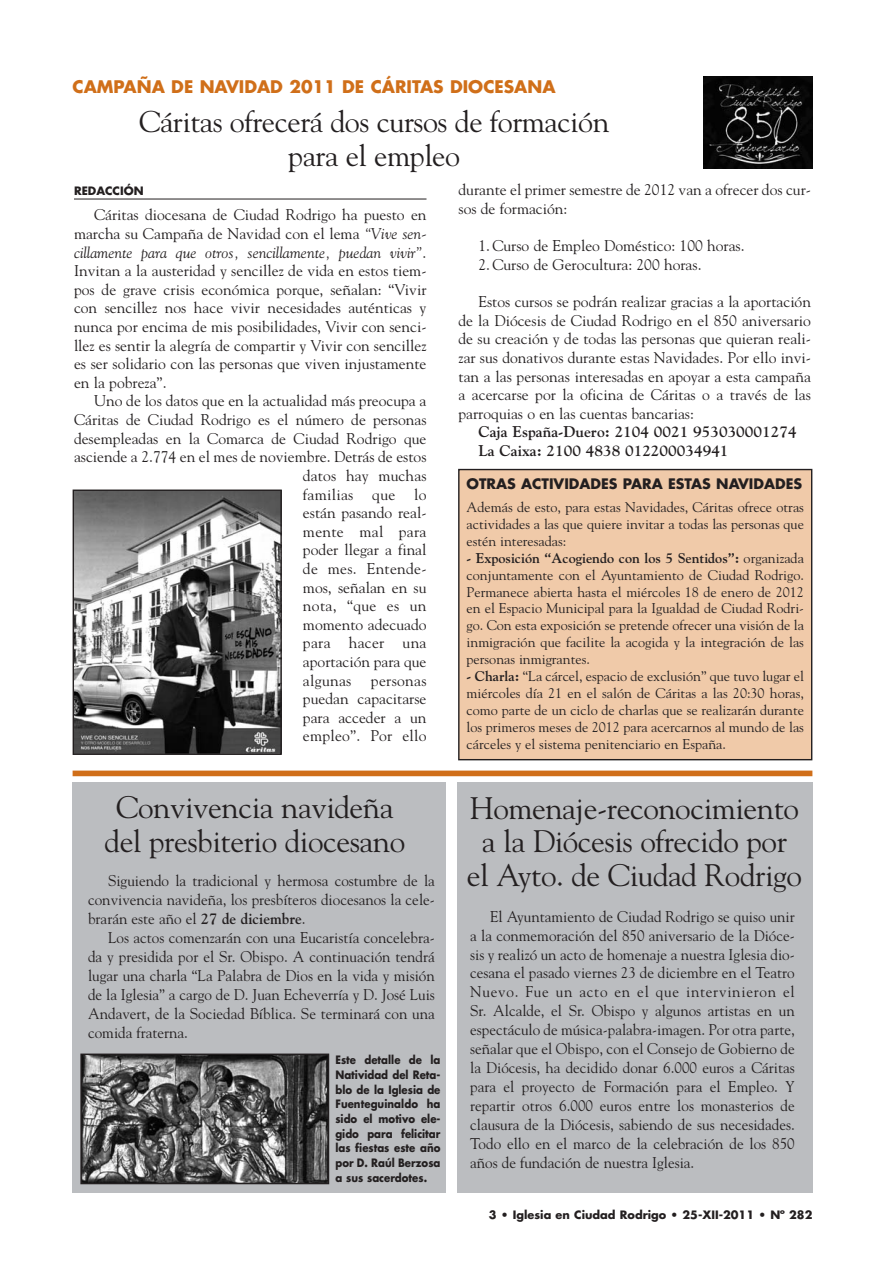
<style>
.page{position:relative;width:893px;height:1263px;background:#fff}
.page>*{position:absolute;margin:0;border:0;box-sizing:border-box;transform-origin:0 0}
.t1{font:31.05px/33.9px "Goudy";letter-spacing:-.015em;color:#231f20;text-align:center}
.t2{font:29.85px/33.9px "Goudy";letter-spacing:-.015em;color:#231f20;text-align:center}
.t3{font:700 16.95px "Futura";color:#d06f19}
.t4{font:15.45px/18.6px "Goudy";color:#231f20;text-align:justify}
.t5{font:15.45px "Goudy";letter-spacing:.02em;color:#231f20}
.t6{font:700 15.45px/18.6px "Goudy";color:#231f20}
.t7{font:14.1px/17px "Goudy";color:#231f20;text-align:justify}
.t8{font:700 14.1px "Futura";color:#231f20}
.t9{font:700 11.25px/14.7px "Futura";color:#231f20;text-align:justify;scale:.9 1}
.t10{font:700 11.25px "Futura";color:#231f20}
.s1{font-style:italic}
.s2{font-weight:700}
</style>
<div class="page">
<hr style="left:74px;top:199px;width:352px;height:1px;background:#231f20">
<img style="left:704px;top:76px;width:108px;height:92px">
<div style="left:73px;top:771px;width:739px;height:5px;background:#d06f19"></div>
<div style="left:73px;top:783px;width:373px;height:410px;background:#bbbdc0"></div>
<div style="left:457px;top:783px;width:355px;height:410px;background:#bbbdc0"></div>
<img style="left:75px;top:492px;width:205px;height:261px">
<div style="left:73px;top:490px;width:209px;height:265px;border:1px solid #231f20"></div>
<img style="left:82px;top:1056px;width:245px;height:126px">
<div style="left:80px;top:1054px;width:249px;height:130px;border:1px solid #231f20"></div>
<div style="left:459px;top:470px;width:352px;height:290px;background:#f0caa9"></div>
<div style="left:458px;top:469px;width:354px;height:291px;border:1px solid #231f20"></div>
<p class="t3" style="left:73px;top:79px;width:484px">CAMPAÑA DE NAVIDAD 2011 DE CÁRITAS DIOCESANA</p>
<h2 class="t2" style="left:139px;top:107px;width:472px">Cáritas ofrecerá dos cursos de formación para el empleo</h2>
<p class="t10" style="left:74px;top:186px;width:71px">REDACCIÓN</p>
<p class="t4" style="left:74px;top:207px;width:354px;text-indent:20px">Cáritas diocesana de Ciudad Rodrigo ha puesto en marcha su Campaña de Navidad con el lema <span class="s1">“Vive sen&shy;cillamente para que otros, sencillamente, puedan vivir”</span>.<br>Invitan a la austeridad y sencillez de vida en estos tiem&shy;pos de grave crisis económica porque, señalan: “Vivir con sencillez nos hace vivir necesidades auténticas y nunca por encima de mis posibilidades, Vivir con senci&shy;llez es sentir la alegría de compartir y Vivir con sencillez es ser solidario con las personas que viven injustamente en la pobreza”.</p>
<p class="t4" style="left:94px;top:393px;width:334px">Uno de los datos que en la actualidad más preocupa a</p>
<p class="t4" style="left:74px;top:412px;width:354px">Cáritas de Ciudad Rodrigo es el número de personas</p>
<p class="t4" style="left:74px;top:430px;width:354px">desempleadas en la Comarca de Ciudad Rodrigo que</p>
<p class="t4" style="left:74px;top:449px;width:354px">asciende a 2.774 en el mes de noviembre. Detrás de estos</p>
<p class="t4" style="left:303px;top:467px;width:125px">datos hay muchas</p>
<p class="t5" style="left:303px;top:488px;width:125px">familias que lo</p>
<p class="t4" style="left:303px;top:505px;width:125px">están pasando real-</p>
<p class="t5" style="left:303px;top:525px;width:125px">mente mal para</p>
<p class="t4" style="left:303px;top:542px;width:125px">poder llegar a final</p>
<p class="t5" style="left:303px;top:562px;width:125px">de mes. Entende-</p>
<p class="t4" style="left:303px;top:579px;width:125px">mos, señalan en su</p>
<p class="t5" style="left:303px;top:600px;width:125px">nota, “que es un</p>
<p class="t4" style="left:303px;top:616px;width:125px">momento adecuado</p>
<p class="t5" style="left:303px;top:637px;width:125px">para hacer una</p>
<p class="t4" style="left:303px;top:654px;width:125px">aportación para que</p>
<p class="t5" style="left:303px;top:674px;width:50px">algunas</p>
<p class="t4" style="left:303px;top:672px;width:125px;text-indent:68px">personas puedan capacitarse para acceder a un empleo”. Por ello</p>
<h1 class="t1" style="left:105px;top:793px;width:302px">Convivencia navideña del presbiterio diocesano</h1>
<p class="t4" style="left:88px;top:872px;width:348px;line-height:19px;text-indent:20px">Siguiendo la tradicional y hermosa costumbre de la convivencia navideña, los presbíteros diocesanos la cele&shy;brarán este año el <span class="s2">27 de diciembre</span>.</p>
<p class="t4" style="left:88px;top:929px;width:348px;line-height:19px;text-indent:20px">Los actos comenzarán con una Eucaristía concelebra&shy;da y presidida por el Sr. Obispo. A continuación tendrá lugar una charla “La Palabra de Dios en la vida y misión de la Iglesia” a cargo de D. Juan Echeverría y D. José Luis Andavert, de la Sociedad Bíblica. Se terminará con una comida fraterna.</p>
<p class="t9" style="left:335px;top:1054px;width:118px">Este detalle de la Natividad del Reta&shy;blo de la Iglesia de Fuenteguinaldo ha sido el motivo ele&shy;gido para felicitar las fiestas este año por D. Raúl Berzosa a sus sacerdotes.</p>
<p class="t4" style="left:458px;top:182px;width:354px">durante el primer semestre de 2012 van a ofrecer dos cur&shy;sos de formación:</p>
<p class="t4" style="left:478px;top:238px;width:268px">1. Curso de Empleo Doméstico: 100 horas.</p>
<p class="t4" style="left:478px;top:256px;width:224px">2. Curso de Gerocultura: 200 horas.</p>
<p class="t4" style="left:458px;top:294px;width:354px;text-indent:20px">Estos cursos se podrán realizar gracias a la aportación de la Diócesis de Ciudad Rodrigo en el 850 aniversario de su creación y de todas las personas que quieran reali&shy;zar sus donativos durante estas Navidades. Por ello invi&shy;tan a las personas interesadas en apoyar a esta campaña a acercarse por la oficina de Cáritas o a través de las parroquias o en las cuentas bancarias:</p>
<p class="t6" style="left:478px;top:424px;width:320px">Caja España-Duero: 2104 0021 953030001274<br>La Caixa: 2100 4838 012200034941</p>
<p class="t8" style="left:466px;top:477px;width:337px">OTRAS ACTIVIDADES PARA ESTAS NAVIDADES</p>
<p class="t7" style="left:466px;top:500px;width:339px">Además de esto, para estas Navidades, Cáritas ofrece otras actividades a las que quiere invitar a todas las personas que estén interesadas:</p>
<p class="t7" style="left:466px;top:550px;width:339px"><span class="s2">- Exposición “Acogiendo con los 5 Sentidos”:</span> organizada conjuntamente con el Ayuntamiento de Ciudad Rodrigo.<br>Permanece abierta hasta el miércoles 18 de enero de 2012 en el Espacio Municipal para la Igualdad de Ciudad Rodri&shy;go. Con esta exposición se pretende ofrecer una visión de la inmigración que facilite la acogida y la integración de las personas inmigrantes.</p>
<p class="t7" style="left:466px;top:669px;width:339px"><span class="s2">- Charla:</span> “La cárcel, espacio de exclusión” que tuvo lugar el miércoles día 21 en el salón de Cáritas a las 20:30 horas, como parte de un ciclo de charlas que se realizarán durante los primeros meses de 2012 para acercarnos al mundo de las cárceles y el sistema penitenciario en España.</p>
<h1 class="t1" style="left:467px;top:793px;width:336px">Homenaje-reconocimiento a la Diócesis ofrecido por<br>el Ayto. de Ciudad Rodrigo</h1>
<p class="t4" style="left:470px;top:908px;width:326px;text-indent:20px">El Ayuntamiento de Ciudad Rodrigo se quiso unir a la conmemoración del 850 aniversario de la Dióce&shy;sis y realizó un acto de homenaje a nuestra Iglesia dio&shy;cesana el pasado viernes 23 de diciembre en el Teatro Nuevo. Fue un acto en el que intervinieron el Sr. Alcalde, el Sr. Obispo y algunos artistas en un espectáculo de música-palabra-imagen. Por otra parte, señalar que el Obispo, con el Consejo de Gobierno de la Diócesis, ha decidido donar 6.000 euros a Cáritas para el proyecto de Formación para el Empleo. Y repartir otros 6.000 euros entre los monasterios de clausura de la Diócesis, sabiendo de sus necesidades.<br>Todo ello en el marco de la celebración de los 850 años de fundación de nuestra Iglesia.</p>
<p class="t10" style="left:489px;top:1210px;width:325px">3 • Iglesia en Ciudad Rodrigo • 25-XII-2011 • Nº 282</p>
</div>
